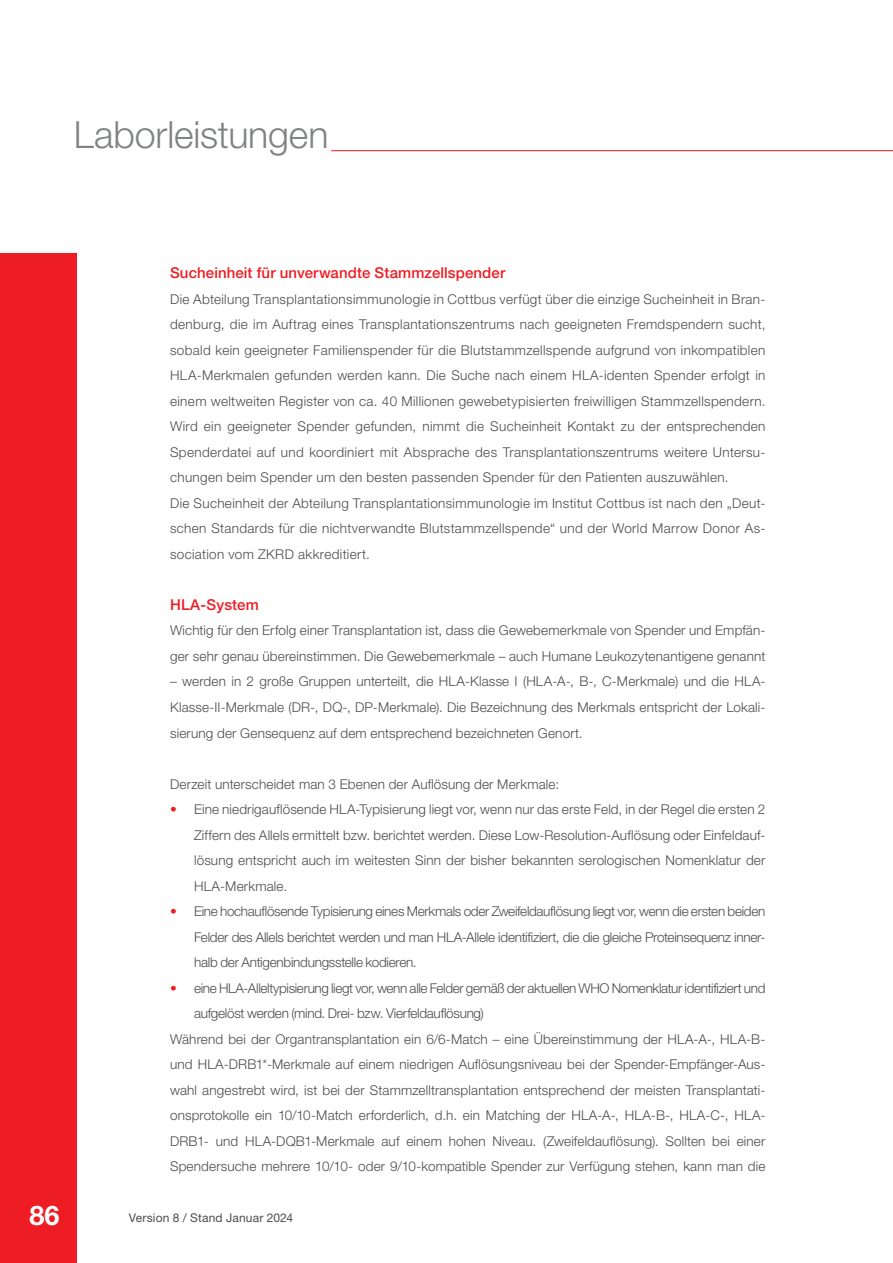
<style>
.page{position:relative;width:893px;height:1263px;background:#fff}
.page>*{position:absolute;margin:0;border:0;box-sizing:border-box;transform-origin:0 0}
.t1{font:300 37.5px "Helvetica Neue LT Std";letter-spacing:-.005em;color:#808285}
.t2{font:700 27px "Helvetica Neue LT Std";color:#fff}
.t3{font:500 15px "Helvetica Neue LT Std";letter-spacing:.01em;color:#ee1d23}
.Fließtext{font:300 13.5px/25.5px "Helvetica Neue LT Std";letter-spacing:.01em;color:#4b4c4d;text-align:justify}
.Fließtext-2{font:300 13.5px/25.5px "Helvetica Neue LT Std";letter-spacing:-.025em;color:#4b4c4d}
.t4{font:12px "Helvetica Neue LT Std";letter-spacing:.015em;color:#4b4c4d}
.s1{color:#ee1d23}
</style>
<div class="page">
<div style="left:0;top:253px;width:77px;height:1010px;background:#ee1d23"></div>
<hr style="left:331px;top:150px;width:562px;height:1px;background:#ee1d23">
<p class="t1" style="left:74px;top:112px;width:256px">Laborleistungen</p>
<p class="t3" style="left:170px;top:264px;width:337px">Sucheinheit für unverwandte Stammzellspender</p>
<p class="Fließtext" style="left:170px;top:286px;width:597px">Die Abteilung Transplantationsimmunologie in Cottbus verfügt über die einzige Sucheinheit in Bran&shy;denburg, die im Auftrag eines Transplantationszentrums nach geeigneten Fremdspendern sucht, sobald kein geeigneter Familienspender für die Blutstammzellspende aufgrund von inkompatiblen HLA-Merkmalen gefunden werden kann. Die Suche nach einem HLA-identen Spender erfolgt in einem weltweiten Register von ca. 40 Millionen gewebetypisierten freiwilligen Stammzellspendern.<br>Wird ein geeigneter Spender gefunden, nimmt die Sucheinheit Kontakt zu der entsprechenden Spenderdatei auf und koordiniert mit Absprache des Transplantationszentrums weitere Untersu&shy;chungen beim Spender um den besten passenden Spender für den Patienten auszuwählen.</p>
<p class="Fließtext" style="left:170px;top:490px;width:597px">Die Sucheinheit der Abteilung Transplantationsimmunologie im Institut Cottbus ist nach den „Deut&shy;schen Standards für die nichtverwandte Blutstammzellspende“ und der World Marrow Donor As&shy;sociation vom ZKRD akkreditiert.</p>
<p class="t3" style="left:170px;top:596px;width:90px">HLA-System</p>
<p class="Fließtext" style="left:170px;top:618px;width:597px">Wichtig für den Erfolg einer Transplantation ist, dass die Gewebemerkmale von Spender und Empfän&shy;ger sehr genau übereinstimmen. Die Gewebemerkmale – auch Humane Leukozytenantigene genannt</p>
<p class="Fließtext" style="left:170px;top:669px;width:597px">– werden in 2 große Gruppen unterteilt, die HLA-Klasse I (HLA-A-, B-, C-Merkmale) und die HLA-Klasse-II-Merkmale (DR-, DQ-, DP-Merkmale). Die Bezeichnung des Merkmals entspricht der Lokali&shy;sierung der Gensequenz auf dem entsprechend bezeichneten Genort.</p>
<p class="Fließtext" style="left:170px;top:771px;width:390px">Derzeit unterscheidet man 3 Ebenen der Auflösung der Merkmale:</p>
<p class="Fließtext" style="left:194px;top:796px;width:573px;text-indent:-24px"><span class="s1">•</span> Eine niedrigauflösende HLA-Typisierung liegt vor, wenn nur das erste Feld, in der Regel die ersten 2<br>Ziffern des Allels ermittelt bzw. berichtet werden. Diese Low-Resolution-Auflösung oder Einfeldauf&shy;lösung entspricht auch im weitesten Sinn der bisher bekannten serologischen Nomenklatur der HLA-Merkmale.</p>
<p class="Fließtext" style="left:194px;top:898px;width:573px;text-indent:-24px"><span class="s1">•</span> Eine hochauflösende Typisierung eines Merkmals oder Zweifeldauflösung liegt vor, wenn die ersten beiden Felder des Allels berichtet werden und man HLA-Allele identifiziert, die die gleiche Proteinsequenz inner&shy;halb der Antigenbindungsstelle kodieren.</p>
<p class="Fließtext-2" style="left:194px;top:975px;width:573px;text-indent:-24px"><span class="s1">•</span> eine HLA-Alleltypisierung liegt vor, wenn alle Felder gemäß der aktuellen WHO Nomenklatur identifiziert und aufgelöst werden (mind. Drei- bzw. Vierfeldauflösung)</p>
<p class="Fließtext" style="left:170px;top:1026px;width:597px">Während bei der Organtransplantation ein 6/6-Match – eine Übereinstimmung der HLA-A-, HLA-B&shy;und HLA-DRB1*-Merkmale auf einem niedrigen Auflösungsniveau bei der Spender-Empfänger-Aus&shy;wahl angestrebt wird, ist bei der Stammzelltransplantation entsprechend der meisten Transplantati&shy;onsprotokolle ein 10/10-Match erforderlich, d.h. ein Matching der HLA-A-, HLA-B-, HLA-C-, HLA-DRB1- und HLA-DQB1-Merkmale auf einem hohen Niveau. (Zweifeldauflösung). Sollten bei einer Spendersuche mehrere 10/10- oder 9/10-kompatible Spender zur Verfügung stehen, kann man die</p>
<p class="t2" style="left:30px;top:1198px;width:32px">86</p>
<p class="t4" style="left:129px;top:1210px;width:166px">Version 8 / Stand Januar 2024</p>
</div>
